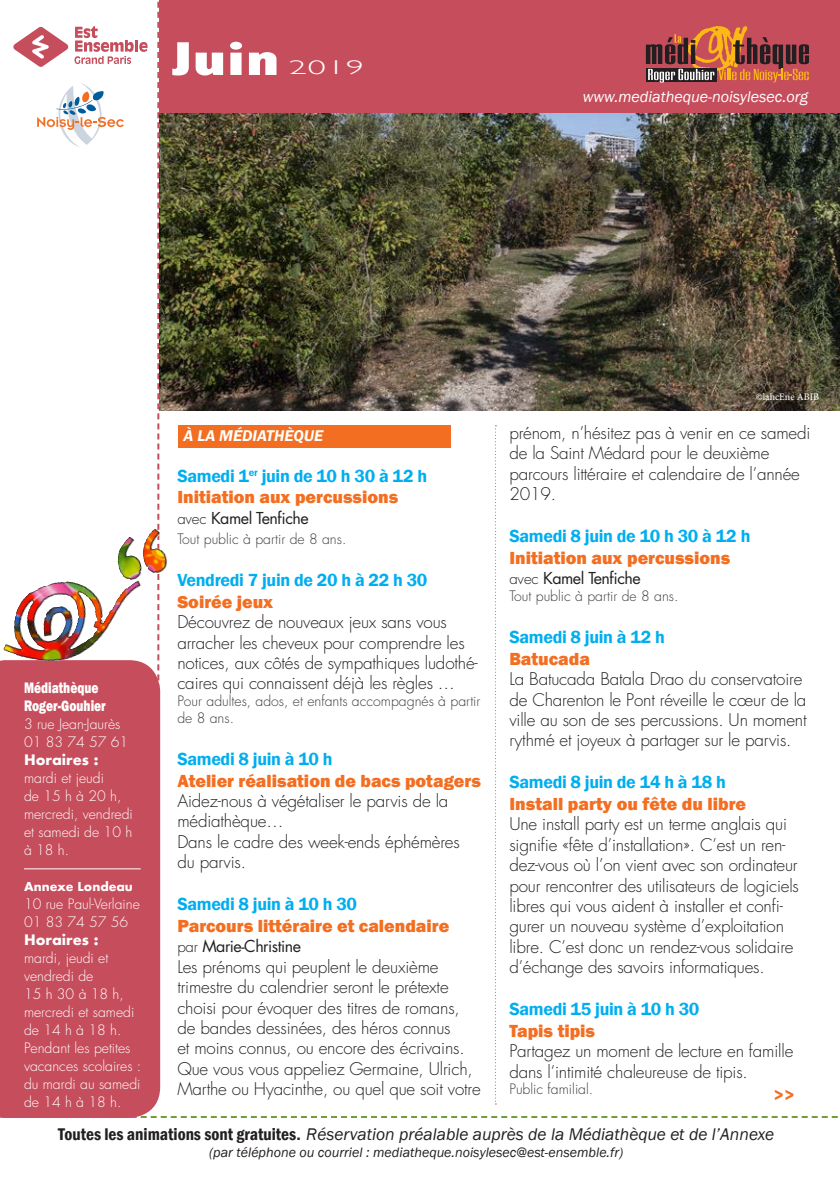
<style>
.page{position:relative;width:840px;height:1191px;background:#fff}
.page>*{position:absolute;margin:0;border:0;box-sizing:border-box;transform-origin:0 0}
.t1{font:800 condensed 48px "Abadi";color:#fff;scale:1.5 1}
.t2{font:300 20px "Gill Sans";color:#fff;scale:1.8 1}
.t3{font:800 18px/21.6px "Franklin Gothic";color:#f36e21}
.t4{font:600 18px "Franklin Gothic";letter-spacing:-.02em;color:#00aeef}
.t5{font:italic 17.4px "Franklin Gothic";color:#231f20}
.t6{font:300 17px/20.4px "Futura";letter-spacing:-.01em;color:#231f20}
.t7{font:16px "Futura";letter-spacing:-.03em;color:#231f20}
.t8{font:italic 16px "Franklin Gothic";color:#fff}
.t9{font:italic 600 16px "Franklin Gothic";color:#fff}
.t10{font:800 15.6px/18px "Franklin Gothic";color:#fff;scale:.77 1}
.t11{font:300 14px/18px "Futura";color:#fff}
.t12{font:300 14px/16.8px "Futura";color:#3e3e3f}
.t13{font:italic 14px "Franklin Gothic";color:#231f20}
.t14{font:700 14px "Futura";color:#fff}
.t15{font:700 12px "Futura";color:#fff}
.t16{font:10px "Minion Pro";color:#fff}
.s1{font-weight:600;color:#00aeef}
.s2{font-weight:300;font-size:15px}
.s3{font-weight:600;font-style:normal;font-stretch:condensed}
</style>
<div class="page">
<div style="left:159px;top:0;width:680px;height:113px;background:#c64e5c"></div>
<svg style="left:157px;top:1px;width:2px;height:659px"></svg>
<svg style="left:160px;top:1116px;width:678px;height:2px"></svg>
<div style="left:0;top:660px;width:160px;height:458px;background:#c64e5c"></div>
<img style="left:92px;top:529px;width:76px;height:94px">
<svg style="left:37px;top:83px;width:87px;height:64px"></svg>
<svg style="left:13px;top:27px;width:55px;height:40px"></svg>
<svg style="left:74px;top:26px;width:73px;height:38px"></svg>
<svg style="left:645px;top:26px;width:162px;height:57px"></svg>
<hr style="left:24px;top:868px;width:117px;height:1px;background:#fff">
<img style="left:159px;top:113px;width:680px;height:297px">
<div style="left:178px;top:425px;width:272px;height:23px;background:#f36e21"></div>
<svg style="left:495px;top:425px;width:1px;height:679px"></svg>
<h1 class="t1" style="left:170px;top:31px;width:74px">Juin</h1>
<p class="t2" style="left:289px;top:52px;width:43px">2019</p>
<p class="t8" style="left:582px;top:87px;width:227px">www.mediatheque-noisylesec.org</p>
<p class="t10" style="left:24px;top:679px;width:108px">Médiathèque<br>Roger-Gouhier</p>
<p class="t11" style="left:24px;top:715px;width:106px">3 rue Jean-Jaurès<br>01 83 74 57 61</p>
<p class="t14" style="left:24px;top:749px;width:76px">Horaires :</p>
<p class="t11" style="left:24px;top:769px;width:110px">mardi et jeudi<br>de 15 h à 20 h, mercredi, vendredi et samedi de 10 h à 18 h.</p>
<p class="t15" style="left:24px;top:878px;width:110px">Annexe Londeau</p>
<p class="t11" style="left:24px;top:895px;width:117px">10 rue Paul-Verlaine<br>01 83 74 57 56</p>
<p class="t14" style="left:24px;top:929px;width:76px">Horaires :</p>
<p class="t11" style="left:24px;top:949px;width:119px">mardi, jeudi et vendredi de<br>15 h 30 à 18 h, mercredi et samedi de 14 h à 18 h.<br>Pendant les petites vacances scolaires : du mardi au samedi de 14 h à 18 h.</p>
<p class="t9" style="left:183px;top:425px;width:141px">À LA MÉDIATHÈQUE</p>
<p class="t3" style="left:177px;top:465px;width:251px"><span class="s1">Samedi 1</span><sup>er</sup> <span class="s1">juin de 10 h 30 à 12 h<br></span>Initiation aux percussions</p>
<p class="t7" style="left:177px;top:507px;width:133px"><span class="s2">avec</span> Kamel Tenfiche</p>
<p class="t12" style="left:177px;top:531px;width:170px">Tout public à partir de 8 ans.</p>
<p class="t4" style="left:177px;top:569px;width:251px">Vendredi 7 juin de 20 h à 22 h 30</p>
<p class="t3" style="left:177px;top:591px;width:97px">Soirée jeux</p>
<p class="t6" style="left:177px;top:612px;width:302px">Découvrez de nouveaux jeux sans vous arracher les cheveux pour comprendre les notices, aux côtés de sympathiques ludothé&shy;caires qui connaissent déjà les règles …</p>
<p class="t12" style="left:177px;top:693px;width:304px">Pour adultes, ados, et enfants accompagnés à partir de 8 ans.</p>
<p class="t4" style="left:177px;top:748px;width:157px">Samedi 8 juin à 10 h</p>
<p class="t3" style="left:177px;top:769px;width:305px">Atelier réalisation de bacs potagers</p>
<p class="t6" style="left:177px;top:791px;width:284px">Aidez-nous à végétaliser le parvis de la médiathèque…<br>Dans le cadre des week-ends éphémères du parvis.</p>
<p class="t4" style="left:177px;top:893px;width:181px">Samedi 8 juin à 10 h 30</p>
<p class="t3" style="left:177px;top:915px;width:273px">Parcours littéraire et calendaire</p>
<p class="t7" style="left:177px;top:935px;width:125px"><span class="s2">par</span> Marie-Christine</p>
<p class="t6" style="left:177px;top:956px;width:305px">Les prénoms qui peuplent le deuxième trimestre du calendrier seront le prétexte choisi pour évoquer des titres de romans, de bandes dessinées, des héros connus<br>et moins connus, ou encore des écrivains.<br>Que vous vous appeliez Germaine, Ulrich, Marthe ou Hyacinthe, ou quel que soit votre</p>
<p class="t16" style="left:755px;top:390px;width:65px">©lahcEne ABIB</p>
<p class="t6" style="left:509px;top:423px;width:302px">prénom, n’hésitez pas à venir en ce samedi de la Saint Médard pour le deuxième parcours littéraire et calendaire de l’année<br>2019.</p>
<p class="t4" style="left:509px;top:525px;width:242px">Samedi 8 juin de 10 h 30 à 12 h</p>
<p class="t3" style="left:509px;top:547px;width:222px">Initiation aux percussions</p>
<p class="t7" style="left:509px;top:567px;width:133px"><span class="s2">avec</span> Kamel Tenfiche</p>
<p class="t12" style="left:509px;top:588px;width:170px">Tout public à partir de 8 ans.</p>
<p class="t4" style="left:509px;top:626px;width:157px">Samedi 8 juin à 12 h</p>
<p class="t3" style="left:509px;top:648px;width:82px">Batucada</p>
<p class="t6" style="left:509px;top:669px;width:298px">La Batucada Batala Drao du conservatoire de Charenton le Pont réveille le cœur de la ville au son de ses percussions. Un moment rythmé et joyeux à partager sur le parvis.</p>
<p class="t4" style="left:509px;top:771px;width:218px">Samedi 8 juin de 14 h à 18 h</p>
<p class="t3" style="left:509px;top:793px;width:238px">Install party ou fête du libre</p>
<p class="t6" style="left:509px;top:814px;width:291px">Une install party est un terme anglais qui signifie «fête d’installation». C’est un ren&shy;dez-vous où l’on vient avec son ordinateur pour rencontrer des utilisateurs de logiciels libres qui vous aident à installer et confi&shy;gurer un nouveau système d’exploitation libre. C’est donc un rendez-vous solidaire d’échange des savoirs informatiques.</p>
<p class="t4" style="left:509px;top:998px;width:191px">Samedi 15 juin à 10 h 30</p>
<p class="t3" style="left:509px;top:1020px;width:87px">Tapis tipis</p>
<p class="t6" style="left:509px;top:1041px;width:285px">Partagez un moment de lecture en famille dans l’intimité chaleureuse de tipis.</p>
<p class="t12" style="left:509px;top:1081px;width:85px">Public familial.</p>
<p class="t3" style="left:773px;top:1084px;width:23px">&gt;&gt;</p>
<p class="t5" style="left:58px;top:1123px;width:717px"><span class="s3">Toutes les animations sont gratuites.</span> Réservation préalable auprès de la Médiathèque et de l’Annexe</p>
<p class="t13" style="left:209px;top:1143px;width:415px">(par téléphone ou courriel : mediatheque.noisylesec@est-ensemble.fr)</p>
</div>
